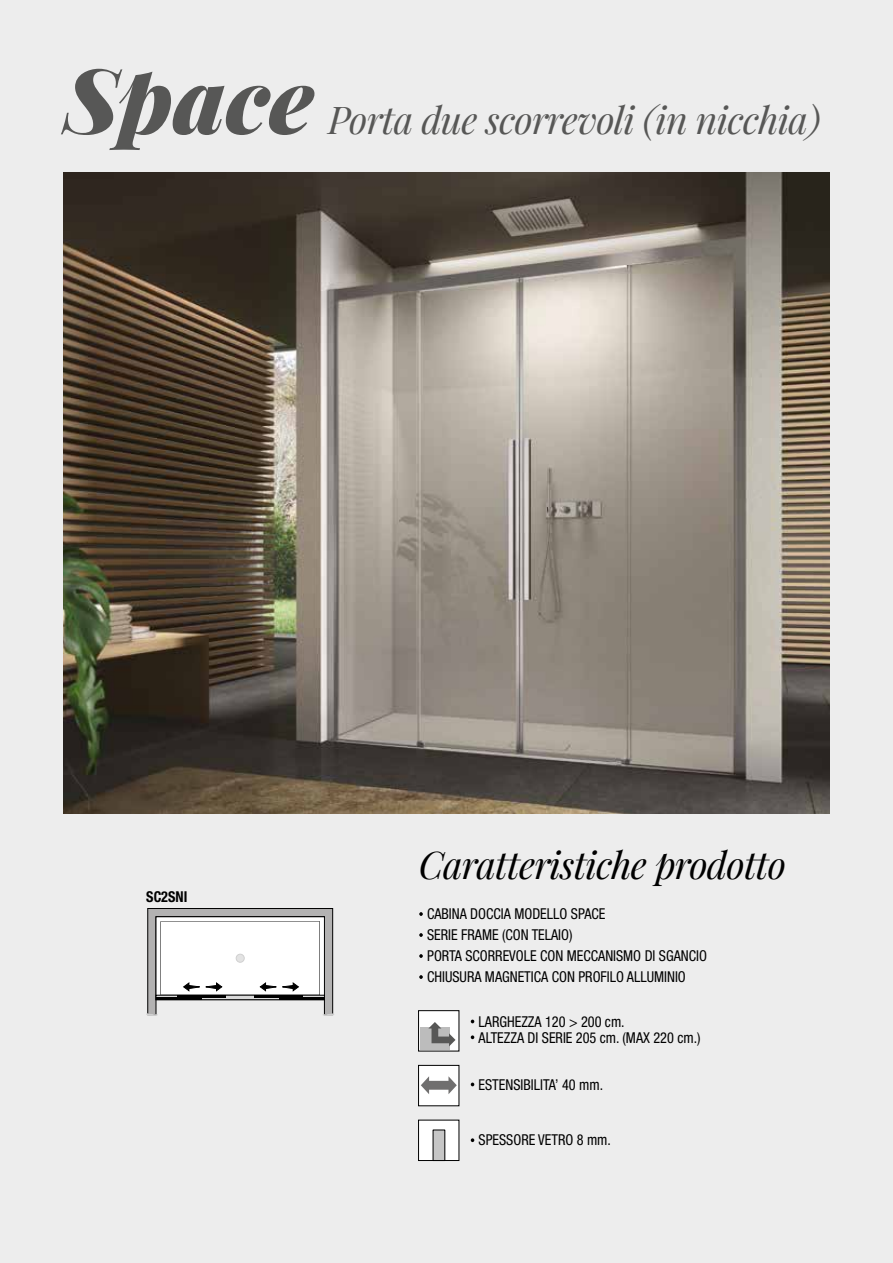
<style>
.page{position:relative;width:893px;height:1263px;background:#ededed}
.page>*{position:absolute;margin:0;border:0;box-sizing:border-box;transform-origin:0 0}
.t1{font:italic 900 90px "Playfair Display";color:#575756}
.t2{font:italic 37.5px "Playfair Display";letter-spacing:-.02em;color:#575756}
.t3{font:italic 37.5px "Playfair Display";letter-spacing:-.02em;color:#000}
.t4{font:15px/21px "Helvetica Roman Condensed";color:#000;scale:.95 1}
.t5{font:700 condensed 15px "Helvetica Neue LT Std";color:#000;scale:.95 1}
</style>
<div class="page">
<img style="left:64px;top:172px;width:765px;height:641px">
<svg style="left:419px;top:912px;width:4px;height:4px"></svg>
<svg style="left:419px;top:933px;width:4px;height:4px"></svg>
<svg style="left:419px;top:954px;width:4px;height:4px"></svg>
<svg style="left:419px;top:975px;width:4px;height:4px"></svg>
<div style="left:419px;top:1065px;width:40px;height:41px;background:#fff"></div>
<div style="left:418px;top:1065px;width:41px;height:41px;border:1px solid #000"></div>
<svg style="left:471px;top:1019px;width:3px;height:4px"></svg>
<svg style="left:471px;top:1035px;width:3px;height:4px"></svg>
<svg style="left:421px;top:1076px;width:36px;height:18px"></svg>
<div style="left:419px;top:1011px;width:40px;height:40px;background:#fff"></div>
<div style="left:418px;top:1010px;width:41px;height:41px;border:1px solid #000"></div>
<div style="left:420px;top:1027px;width:30px;height:22px;background:#bcbcbc"></div>
<svg style="left:428px;top:1022px;width:27px;height:24px"></svg>
<svg style="left:471px;top:1082px;width:3px;height:4px"></svg>
<svg style="left:471px;top:1138px;width:3px;height:4px"></svg>
<div style="left:419px;top:1120px;width:40px;height:40px;background:#fff"></div>
<div style="left:418px;top:1120px;width:41px;height:41px;border:1px solid #000"></div>
<div style="left:433px;top:1130px;width:12px;height:30px;background:#c6c6c6"></div>
<svg style="left:146px;top:908px;width:188px;height:108px;background:#d9d9d9"></svg>
<div style="left:236px;top:954px;width:8px;height:8px;background:#e3e3e3;border-radius:50%"></div>
<div style="left:236px;top:954px;width:9px;height:9px;border:1px solid #d0d0d0;border-radius:50%"></div>
<h1 class="t1" style="left:64px;top:37px;width:251px">Space</h1>
<h2 class="t2" style="left:328px;top:95px;width:494px">Porta due scorrevoli (in nicchia)</h2>
<p class="t5" style="left:146px;top:887px;width:45px">SC2SNI</p>
<h2 class="t3" style="left:419px;top:839px;width:369px">Caratteristiche prodotto</h2>
<p class="t4" style="left:427px;top:903px;width:296px">CABINA DOCCIA MODELLO SPACE<br>SERIE FRAME (CON TELAIO)<br>PORTA SCORREVOLE CON MECCANISMO DI SGANCIO CHIUSURA MAGNETICA CON PROFILO ALLUMINIO</p>
<p class="t4" style="left:479px;top:1013px;width:235px;line-height:15.9px">LARGHEZZA 120 &gt; 200 cm.<br>ALTEZZA DI SERIE 205 cm. (MAX 220 cm.)</p>
<p class="t4" style="left:479px;top:1074px;width:133px">ESTENSIBILITA’ 40 mm.</p>
<p class="t4" style="left:479px;top:1129px;width:141px">SPESSORE VETRO 8 mm.</p>
</div>
